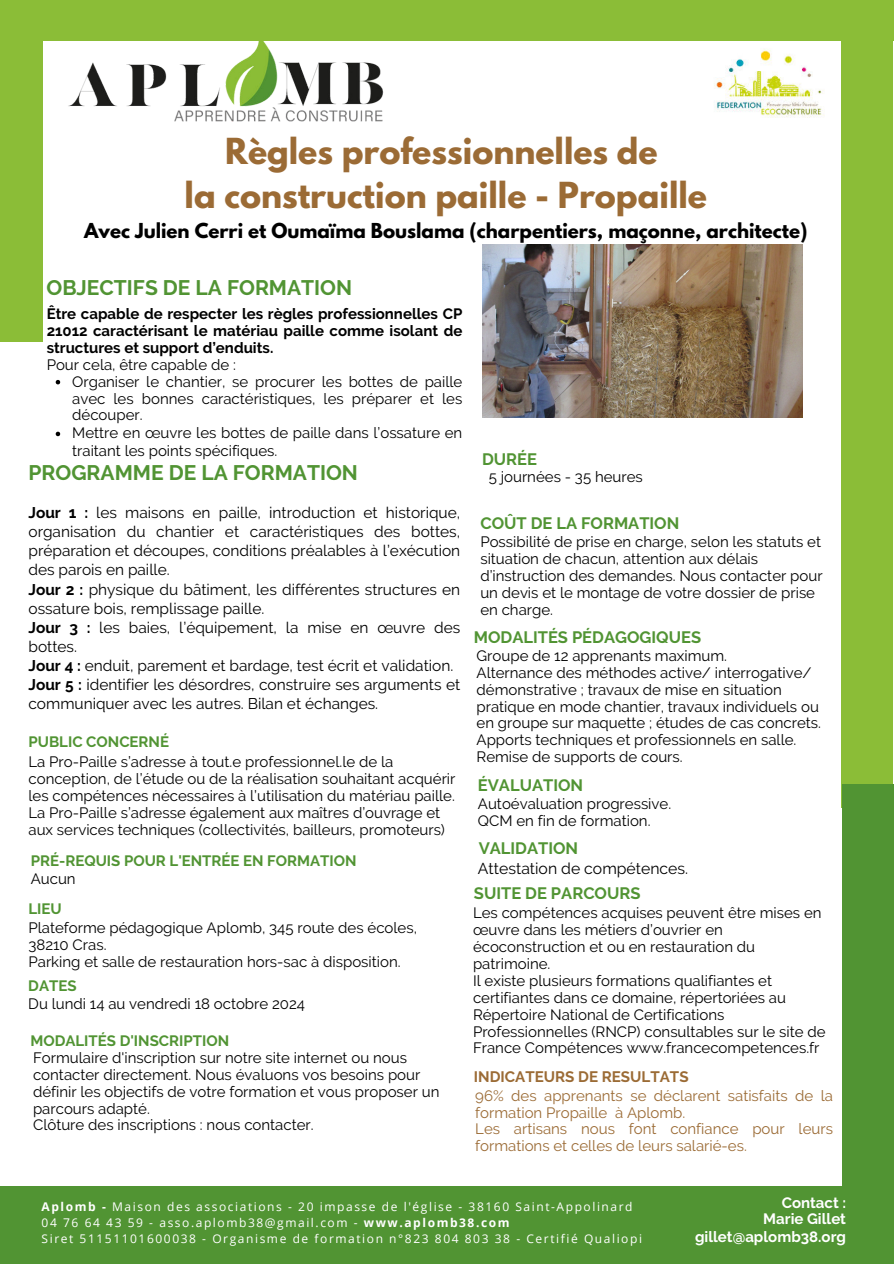
<style>
.page{position:relative;width:894px;height:1264px;background:#fff}
.page>*{position:absolute;margin:0;border:0;box-sizing:border-box;transform-origin:0 0}
.t1{font:700 31.8px/43.8px "League Spartan";color:#9b6b35;text-align:center}
.t2{font:700 21px "Raleway";color:#519433}
.t3{font:700 18.3px "League Spartan";color:#000}
.t4{font:700 16.5px "Raleway";color:#519433}
.t5{font:15.75px "Raleway";color:#000}
.t6{font:15.45px/19.2px "Raleway";color:#000}
.t7{font:700 15.15px "Raleway";color:#9b6b35}
.t8{font:15px/16.8px "Raleway";color:#000}
.t9{font:15px/16.8px "Raleway";color:#9b6b35}
.t10{font:700 15px/16.8px "Raleway";color:#000;text-align:justify}
.t11{font:700 15px "Raleway";color:#519433}
.t12{font:700 15px/17.4px "Raleway";color:#fff;text-align:right}
.t13{font:12px/16px "Open Sans";letter-spacing:.13em;color:#fff}
.s1{font-weight:700}
</style>
<div class="page">
<div style="left:0;top:0;width:42px;height:341px;background:#8bbd37"></div>
<img style="left:68px;top:41px;width:316px;height:81px">
<div style="left:0;top:0;width:893px;height:41px;background:#8bbd37"></div>
<div style="left:840px;top:0;width:52px;height:807px;background:#8bbd37"></div>
<div style="left:0;top:1185px;width:893px;height:78px;background:#519433"></div>
<div style="left:841px;top:784px;width:52px;height:479px;background:#519433"></div>
<img style="left:714px;top:49px;width:111px;height:69px">
<img style="left:482px;top:244px;width:320px;height:173px">
<svg style="left:56px;top:380px;width:4px;height:4px"></svg>
<svg style="left:56px;top:431px;width:4px;height:5px"></svg>
<h1 class="t1" style="left:185px;top:128px;width:523px">Règles professionnelles de<br>la construction paille - Propaille</h1>
<p class="t3" style="left:84px;top:216px;width:724px">Avec Julien Cerri et Oumaïma Bouslama (charpentiers, maçonne, architecte)</p>
<h2 class="t2" style="left:46px;top:276px;width:307px">OBJECTIFS DE LA FORMATION</h2>
<p class="t10" style="left:47px;top:305px;width:417px">Être capable de respecter les règles professionnelles CP 21012 caractérisant le matériau paille comme isolant de structures et support d’enduits.</p>
<p class="t8" style="left:72px;top:356px;width:391px;line-height:17.4px;text-indent:-25px">Pour cela, être capable de :<br>Organiser le chantier, se procurer les bottes de paille avec les bonnes caractéristiques, les préparer et les découper.<br>Mettre en œuvre les bottes de paille dans l’ossature en traitant les points spécifiques.</p>
<h2 class="t2" style="left:28px;top:461px;width:331px">PROGRAMME DE LA FORMATION</h2>
<p class="t6" style="left:28px;top:503px;width:433px"><span class="s1">Jour 1 :</span> les maisons en paille, introduction et historique, organisation du chantier et caractéristiques des bottes, préparation et découpes, conditions préalables à l’exécution des parois en paille.<br><span class="s1">Jour 2 :</span> physique du bâtiment, les différentes structures en ossature bois, remplissage paille.<br><span class="s1">Jour 3 :</span> les baies, l’équipement, la mise en œuvre des bottes.<br><span class="s1">Jour 4 :</span> enduit, parement et bardage, test écrit et validation.<br><span class="s1">Jour 5 :</span> identifier les désordres, construire ses arguments et communiquer avec les autres. Bilan et échanges.</p>
<p class="t11" style="left:28px;top:733px;width:142px">PUBLIC CONCERNÉ</p>
<p class="t8" style="left:28px;top:753px;width:428px">La Pro-Paille s’adresse à tout.e professionnel.le de la conception, de l’étude ou de la réalisation souhaitant acquérir les compétences nécessaires à l’utilisation du matériau paille.<br>La Pro-Paille s’adresse également aux maîtres d’ouvrage et aux services techniques (collectivités, bailleurs, promoteurs)</p>
<p class="t11" style="left:31px;top:851px;width:327px">PRÉ-REQUIS POUR L'ENTRÉE EN FORMATION</p>
<p class="t8" style="left:31px;top:870px;width:46px">Aucun</p>
<p class="t11" style="left:28px;top:900px;width:35px">LIEU</p>
<p class="t8" style="left:28px;top:919px;width:390px">Plateforme pédagogique Aplomb, 345 route des écoles,<br>38210 Cras.<br>Parking et salle de restauration hors-sac à disposition.</p>
<p class="t11" style="left:28px;top:976px;width:50px">DATES</p>
<p class="t8" style="left:28px;top:995px;width:278px">Du lundi 14 au vendredi 18 octobre 2024</p>
<p class="t11" style="left:30px;top:1032px;width:200px">MODALITÉS D'INSCRIPTION</p>
<p class="t8" style="left:33px;top:1049px;width:408px">Formulaire d'inscription sur notre site internet ou nous contacter directement. Nous évaluons vos besoins pour définir les objectifs de votre formation et vous proposer un parcours adapté.<br>Clôture des inscriptions : nous contacter.</p>
<p class="t4" style="left:482px;top:449px;width:56px">DURÉE</p>
<p class="t8" style="left:488px;top:468px;width:155px">5 journées - 35 heures</p>
<p class="t4" style="left:480px;top:514px;width:200px">COÛT DE LA FORMATION</p>
<p class="t8" style="left:480px;top:533px;width:343px">Possibilité de prise en charge, selon les statuts et situation de chacun, attention aux délais d’instruction des demandes. Nous contacter pour un devis et le montage de votre dossier de prise en charge.</p>
<p class="t4" style="left:473px;top:628px;width:229px">MODALITÉS PÉDAGOGIQUES</p>
<p class="t8" style="left:476px;top:647px;width:346px">Groupe de 12 apprenants maximum.<br>Alternance des méthodes active/ interrogative/ démonstrative ; travaux de mise en situation pratique en mode chantier, travaux individuels ou en groupe sur maquette ; études de cas concrets.<br>Apports techniques et professionnels en salle.<br>Remise de supports de cours.</p>
<p class="t4" style="left:478px;top:776px;width:107px">ÉVALUATION</p>
<p class="t8" style="left:478px;top:795px;width:195px">Autoévaluation progressive.<br>QCM en fin de formation.</p>
<p class="t4" style="left:478px;top:838px;width:101px">VALIDATION</p>
<p class="t5" style="left:478px;top:859px;width:212px">Attestation de compétences.</p>
<p class="t4" style="left:474px;top:883px;width:168px">SUITE DE PARCOURS</p>
<p class="t8" style="left:473px;top:904px;width:354px">Les compétences acquises peuvent être mises en œuvre dans les métiers d’ouvrier en écoconstruction et ou en restauration du patrimoine.<br>Il existe plusieurs formations qualifiantes et certifiantes dans ce domaine, répertoriées au Répertoire National de Certifications Professionnelles (RNCP) consultables sur le site de France Compétences www.francecompetences.fr</p>
<p class="t7" style="left:473px;top:1068px;width:216px">INDICATEURS DE RESULTATS</p>
<p class="t9" style="left:475px;top:1086px;width:359px">96% des apprenants se déclarent satisfaits de la formation Propaille à Aplomb.<br>Les artisans nous font confiance pour leurs formations et celles de leurs salarié-es.</p>
<p class="t13" style="left:42px;top:1198px;width:601px"><span class="s1">Aplomb -</span> Maison des associations - 20 impasse de l'église - 38160 Saint-Appolinard<br>04 76 64 43 59 - asso.aplomb38@gmail.com - <span class="s1">www.aplomb38.com<br></span>Siret 51151101600038 - Organisme de formation n°823 804 803 38 - Certifié Qualiopi</p>
<p class="t12" style="left:695px;top:1193px;width:152px">Contact :<br>Marie Gillet gillet@aplomb38.org</p>
</div>
